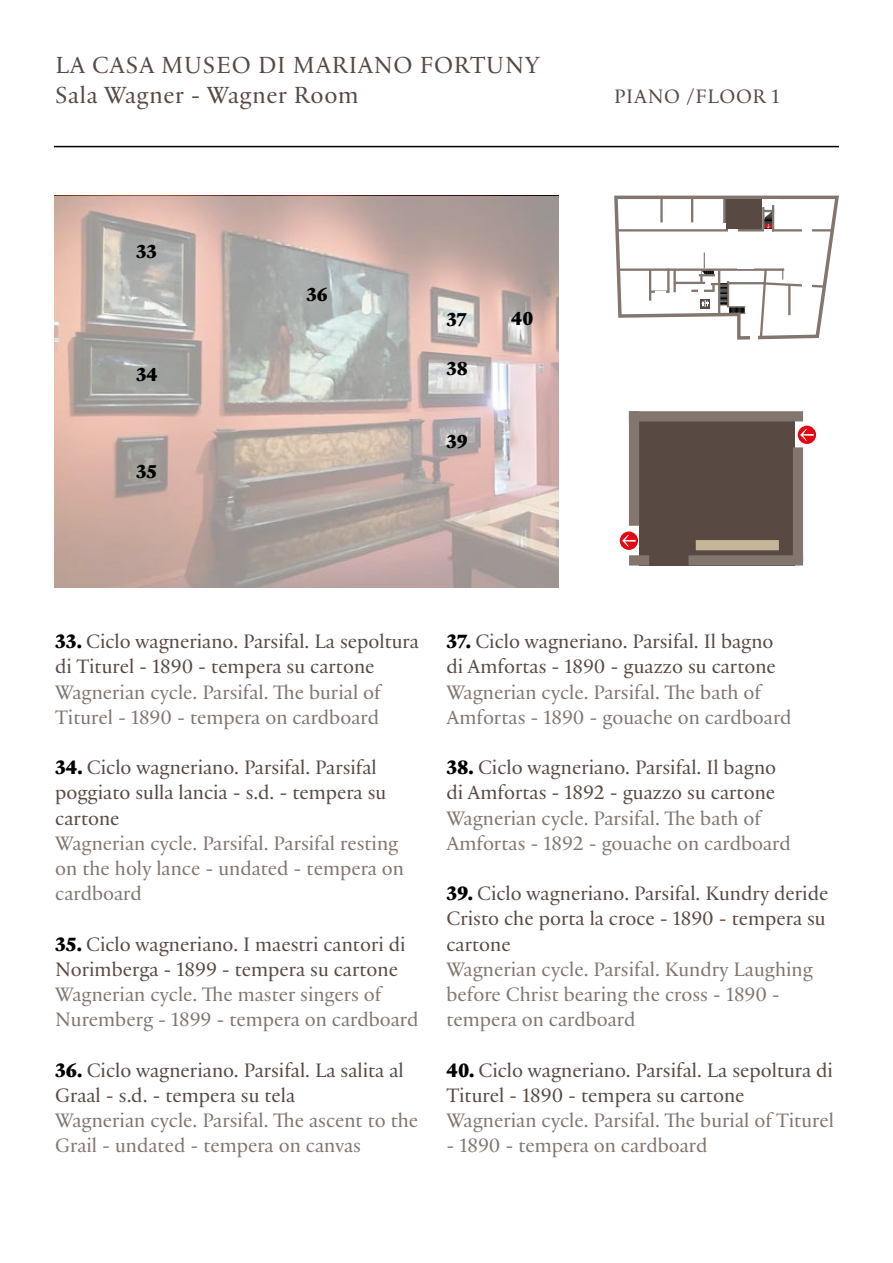
<style>
.page{position:relative;width:893px;height:1263px;background:#fff}
.page>*{position:absolute;margin:0;border:0;box-sizing:border-box;transform-origin:0 0}
.t1{font:25.2px/30.2px "Practice";letter-spacing:.025em;color:#584a42}
.t2{font:21px/25.2px "Practice";color:#82766e}
.t3{font:21px/25.2px "Practice";color:#584a42}
.t4{font:21px "Practice";letter-spacing:.035em;color:#584a42}
.t5{font:900 20.4px "Practice";color:#000}
.s1{font-weight:900;color:#000}
</style>
<div class="page">
<hr style="left:54px;top:146px;width:785px;height:1px;background:#000">
<svg style="left:54px;top:196px;width:505px;height:392px;background:#c1b0aa"></svg>
<svg style="left:614px;top:195px;width:225px;height:145px"></svg>
<div style="left:728px;top:229px;width:9px;height:6px;background:#fff"></div>
<div style="left:770px;top:199px;width:9px;height:6px;background:#fff"></div>
<div style="left:639px;top:416px;width:156px;height:149px;background:#584a42"></div>
<div style="left:688px;top:555px;width:115px;height:10px;background:#82766e"></div>
<div style="left:793px;top:447px;width:10px;height:115px;background:#82766e"></div>
<div style="left:629px;top:555px;width:20px;height:10px;background:#82766e"></div>
<div style="left:629px;top:411px;width:10px;height:115px;background:#82766e"></div>
<div style="left:629px;top:411px;width:174px;height:10px;background:#82766e"></div>
<div style="left:696px;top:540px;width:83px;height:10px;background:#c6b699"></div>
<hr style="left:691px;top:197px;width:2px;height:25px;background:#82766e">
<hr style="left:660px;top:197px;width:3px;height:25px;background:#82766e">
<div style="left:798px;top:426px;width:18px;height:18px;background:#e30613;border-radius:50%"></div>
<svg style="left:800px;top:429px;width:14px;height:12px"></svg>
<svg style="left:620px;top:531px;width:18px;height:19px"></svg>
<svg style="left:622px;top:535px;width:14px;height:12px"></svg>
<p class="t1" style="left:55px;top:49px;width:486px">LA CASA MUSEO DI MARIANO FORTUNY<br>Sala Wagner - Wagner Room</p>
<p class="t5" style="left:136px;top:236px;width:22px">33</p>
<p class="t5" style="left:136px;top:359px;width:23px">34</p>
<p class="t5" style="left:136px;top:456px;width:22px">35</p>
<p class="t5" style="left:306px;top:279px;width:23px">36</p>
<p class="t5" style="left:446px;top:304px;width:22px">37</p>
<p class="t5" style="left:446px;top:353px;width:23px">38</p>
<p class="t5" style="left:446px;top:426px;width:23px">39</p>
<p class="t5" style="left:511px;top:303px;width:24px">40</p>
<p class="t4" style="left:614px;top:83px;width:167px">PIANO /FLOOR 1</p>
<p class="t3" style="left:55px;top:628px;width:365px"><span class="s1">33.</span> Ciclo wagneriano. Parsifal. La sepoltura di Titurel - 1890 - tempera su cartone</p>
<p class="t2" style="left:55px;top:678px;width:327px">Wagnerian cycle. Parsifal. The burial of<br>Titurel - 1890 - tempera on cardboard</p>
<p class="t3" style="left:55px;top:754px;width:333px"><span class="s1">34.</span> Ciclo wagneriano. Parsifal. Parsifal poggiato sulla lancia - s.d. - tempera su cartone</p>
<p class="t2" style="left:55px;top:830px;width:350px">Wagnerian cycle. Parsifal. Parsifal resting on the holy lance - undated - tempera on cardboard</p>
<p class="t3" style="left:55px;top:930px;width:352px"><span class="s1">35.</span> Ciclo wagneriano. I maestri cantori di<br>Norimberga - 1899 - tempera su cartone</p>
<p class="t2" style="left:55px;top:981px;width:365px">Wagnerian cycle. The master singers of<br>Nuremberg - 1899 - tempera on cardboard</p>
<p class="t3" style="left:55px;top:1056px;width:350px"><span class="s1">36.</span> Ciclo wagneriano. Parsifal. La salita al<br>Graal - s.d. - tempera su tela</p>
<p class="t2" style="left:55px;top:1107px;width:364px">Wagnerian cycle. Parsifal. The ascent to the<br>Grail - undated - tempera on canvas</p>
<p class="t3" style="left:446px;top:628px;width:331px"><span class="s1">37.</span> Ciclo wagneriano. Parsifal. Il bagno di Amfortas - 1890 - guazzo su cartone</p>
<p class="t2" style="left:446px;top:678px;width:347px">Wagnerian cycle. Parsifal. The bath of<br>Amfortas - 1890 - gouache on cardboard</p>
<p class="t3" style="left:446px;top:754px;width:331px"><span class="s1">38.</span> Ciclo wagneriano. Parsifal. Il bagno di Amfortas - 1892 - guazzo su cartone</p>
<p class="t2" style="left:446px;top:804px;width:346px">Wagnerian cycle. Parsifal. The bath of<br>Amfortas - 1892 - gouache on cardboard</p>
<p class="t3" style="left:446px;top:880px;width:383px"><span class="s1">39.</span> Ciclo wagneriano. Parsifal. Kundry deride<br>Cristo che porta la croce - 1890 - tempera su cartone</p>
<p class="t2" style="left:446px;top:956px;width:368px">Wagnerian cycle. Parsifal. Kundry Laughing before Christ bearing the cross - 1890 - tempera on cardboard</p>
<p class="t3" style="left:446px;top:1056px;width:388px"><span class="s1">40.</span> Ciclo wagneriano. Parsifal. La sepoltura di<br>Titurel - 1890 - tempera su cartone</p>
<p class="t2" style="left:446px;top:1107px;width:389px">Wagnerian cycle. Parsifal. The burial of Titurel</p>
<p class="t2" style="left:446px;top:1132px;width:263px">- 1890 - tempera on cardboard</p>
</div>
